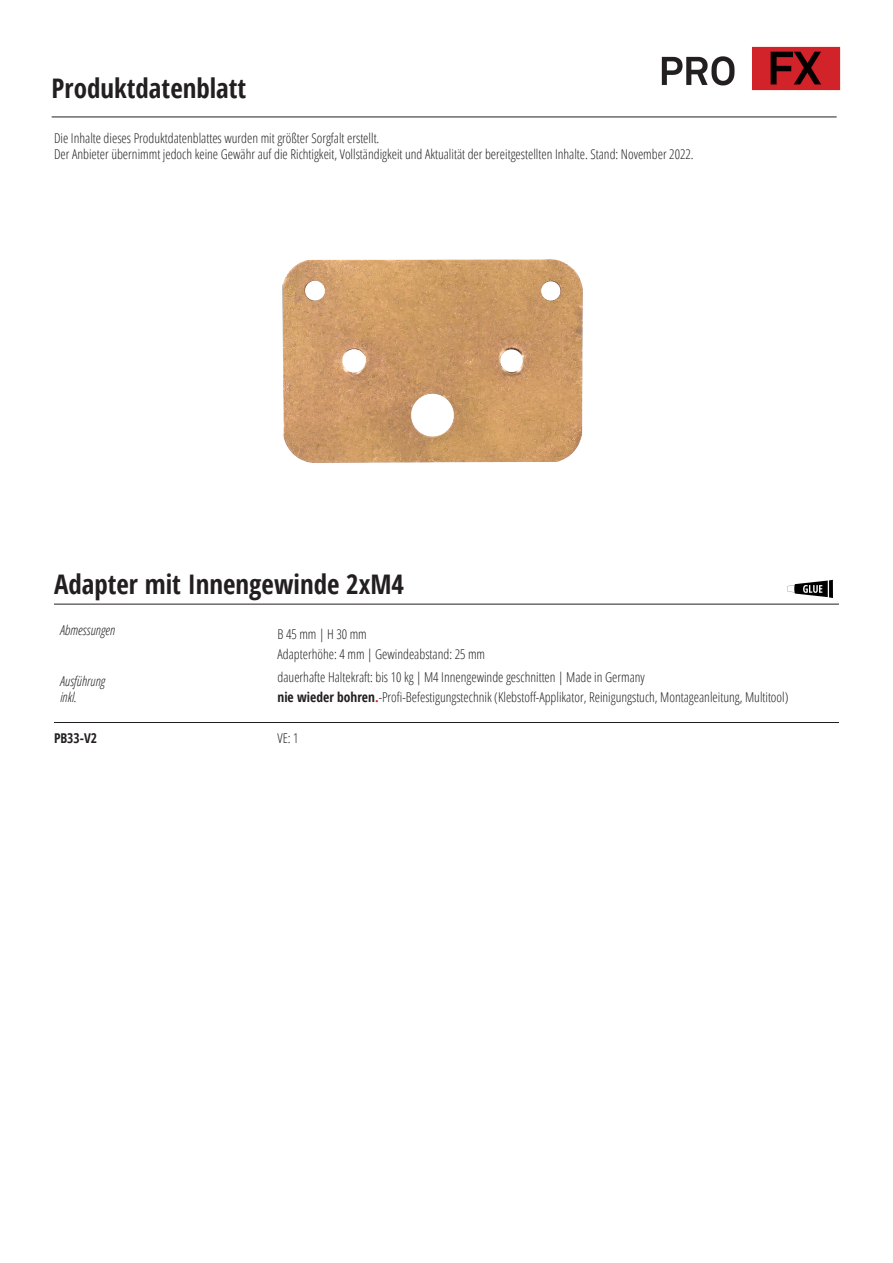
<style>
.page{position:relative;width:893px;height:1263px;background:#fff}
.page>*{position:absolute;margin:0;border:0;box-sizing:border-box;transform-origin:0 0}
.t1{font:700 condensed 27px "Open Sans";color:#231f20}
.Text{font:300 condensed 13.5px/20.2px "Open Sans";color:#231f20}
.t2{font:italic 300 condensed 13.5px "Open Sans";color:#231f20}
.t3{font:700 condensed 13.5px "Open Sans";color:#231f20}
.s1{font-weight:700}
.s2{font-weight:700;color:#d1232a}
</style>
<div class="page">
<hr style="left:52px;top:117px;width:785px;height:1px;background:#231f20">
<hr style="left:54px;top:604px;width:785px;height:1px;background:#231f20">
<hr style="left:54px;top:722px;width:785px;height:1px;background:#231f20">
<img style="left:661px;top:46px;width:180px;height:45px">
<img style="left:282px;top:259px;width:301px;height:204px">
<img style="left:787px;top:579px;width:46px;height:19px">
<p class="t1" style="left:52px;top:69px;width:196px">Produktdatenblatt</p>
<p class="Text" style="left:54px;top:130px;width:641px;line-height:16.2px">Die Inhalte dieses Produktdatenblattes wurden mit größter Sorgfalt erstellt.<br>Der Anbieter übernimmt jedoch keine Gewähr auf die Richtigkeit, Vollständigkeit und Aktualität der bereitgestellten Inhalte. Stand: November 2022.</p>
<p class="t1" style="left:54px;top:565px;width:352px">Adapter mit Innengewinde 2xM4</p>
<p class="t2" style="left:60px;top:621px;width:57px">Abmessungen</p>
<p class="t2" style="left:60px;top:672px;width:47px">Ausführung</p>
<p class="t2" style="left:60px;top:688px;width:18px">inkl.</p>
<p class="Text" style="left:278px;top:624px;width:209px">B 45 mm | H 30 mm<br>Adapterhöhe: 4 mm | Gewindeabstand: 25 mm</p>
<p class="Text" style="left:278px;top:666px;width:512px">dauerhafte Haltekraft: bis 10 kg | M4 Innengewinde geschnitten | Made in Germany<br><span class="s1">nie wieder bohren</span><span class="s2">.</span>-Profi-Befestigungstechnik (Klebstoff-Applikator, Reinigungstuch, Montageanleitung, Multitool)</p>
<p class="t3" style="left:54px;top:729px;width:45px">PB33-V2</p>
<p class="Text" style="left:277px;top:728px;width:23px">VE: 1</p>
</div>
